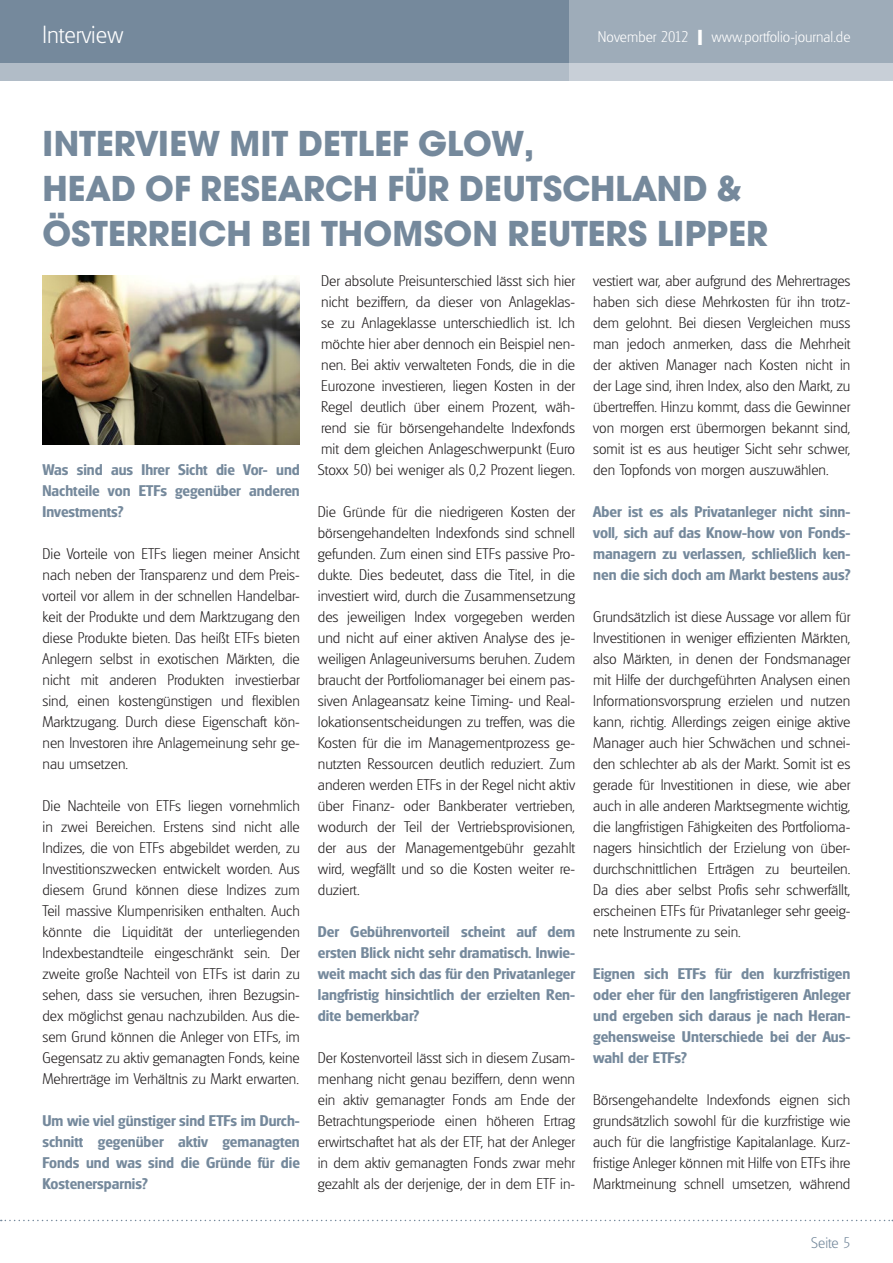
<style>
.page{position:relative;width:893px;height:1263px;background:#fff}
.page>*{position:absolute;margin:0;border:0;box-sizing:border-box;transform-origin:0 0}
.t1{font:700 37.5px/45px "Avignon";color:#75899c}
.t2{font:200 24px "Glasgow Serial";color:#fff}
.t3{font:200 15px/21px "Glasgow Serial";color:#231f20;text-align:justify}
.t4{font:700 15px/21px "Glasgow Serial";color:#75899c;text-align:justify}
.t5{font:200 15px "Glasgow Serial";color:#fff}
.t6{font:200 15px "Glasgow Serial";color:#75899c}
.s1{font-weight:700;font-size:21px}
</style>
<div class="page">
<div style="left:0;top:0;width:893px;height:81px;background:#75899c"></div>
<div style="left:0;top:64px;width:893px;height:17px;background:#b1bcc7"></div>
<svg style="left:570px;top:0;width:323px;height:81px;background:#a7b3bf"></svg>
<svg style="left:1px;top:1220px;width:892px;height:1px"></svg>
<img style="left:43px;top:275px;width:257px;height:169px">
<h2 class="t2" style="left:43px;top:20px;width:83px">Interview</h2>
<p class="t5" style="left:598px;top:27px;width:254px">November 2012 <span class="s1">I</span> www.portfolio-journal.de</p>
<h1 class="t1" style="left:43px;top:120px;width:727px">INTERVIEW MIT DETLEF GLOW,<br>HEAD OF RESEARCH FÜR DEUTSCHLAND &amp;<br>ÖSTERREICH BEI THOMSON REUTERS LIPPER</h1>
<p class="t4" style="left:43px;top:459px;width:259px">Was sind aus Ihrer Sicht die Vor- und Nachteile von ETFs gegenüber anderen Investments?</p>
<p class="t3" style="left:43px;top:543px;width:259px">Die Vorteile von ETFs liegen meiner Ansicht nach neben der Transparenz und dem Preis&shy;vorteil vor allem in der schnellen Handelbar&shy;keit der Produkte und dem Marktzugang den diese Produkte bieten. Das heißt ETFs bieten Anlegern selbst in exotischen Märkten, die nicht mit anderen Produkten investierbar sind, einen kostengünstigen und flexiblen Marktzugang. Durch diese Eigenschaft kön&shy;nen Investoren ihre Anlagemeinung sehr ge&shy;nau umsetzen.</p>
<p class="t3" style="left:43px;top:795px;width:259px">Die Nachteile von ETFs liegen vornehmlich in zwei Bereichen. Erstens sind nicht alle Indizes, die von ETFs abgebildet werden, zu Investitionszwecken entwickelt worden. Aus diesem Grund können diese Indizes zum Teil massive Klumpenrisiken enthalten. Auch könnte die Liquidität der unterliegenden Indexbestandteile eingeschränkt sein. Der zweite große Nachteil von ETFs ist darin zu sehen, dass sie versuchen, ihren Bezugsin&shy;dex möglichst genau nachzubilden. Aus die&shy;sem Grund können die Anleger von ETFs, im Gegensatz zu aktiv gemanagten Fonds, keine Mehrerträge im Verhältnis zu Markt erwarten.</p>
<p class="t4" style="left:43px;top:1110px;width:259px">Um wie viel günstiger sind ETFs im Durch&shy;schnitt gegenüber aktiv gemanagten Fonds und was sind die Gründe für die Kostenersparnis?</p>
<p class="t3" style="left:318px;top:270px;width:259px">Der absolute Preisunterschied lässt sich hier nicht beziffern, da dieser von Anlageklas&shy;se zu Anlageklasse unterschiedlich ist. Ich möchte hier aber dennoch ein Beispiel nen&shy;nen. Bei aktiv verwalteten Fonds, die in die Eurozone investieren, liegen Kosten in der Regel deutlich über einem Prozent, wäh&shy;rend sie für börsengehandelte Indexfonds mit dem gleichen Anlageschwerpunkt (Euro Stoxx 50) bei weniger als 0,2 Prozent liegen.</p>
<p class="t3" style="left:318px;top:501px;width:259px">Die Gründe für die niedrigeren Kosten der börsengehandelten Indexfonds sind schnell gefunden. Zum einen sind ETFs passive Pro&shy;dukte. Dies bedeutet, dass die Titel, in die investiert wird, durch die Zusammensetzung des jeweiligen Index vorgegeben werden und nicht auf einer aktiven Analyse des je&shy;weiligen Anlageuniversums beruhen. Zudem braucht der Portfoliomanager bei einem pas&shy;siven Anlageansatz keine Timing- und Real&shy;lokationsentscheidungen zu treffen, was die Kosten für die im Managementprozess ge&shy;nutzten Ressourcen deutlich reduziert. Zum anderen werden ETFs in der Regel nicht aktiv über Finanz- oder Bankberater vertrieben, wodurch der Teil der Vertriebsprovisionen, der aus der Managementgebühr gezahlt wird, wegfällt und so die Kosten weiter re&shy;duziert.</p>
<p class="t4" style="left:318px;top:921px;width:259px">Der Gebührenvorteil scheint auf dem ersten Blick nicht sehr dramatisch. Inwie&shy;weit macht sich das für den Privatanleger langfristig hinsichtlich der erzielten Ren&shy;dite bemerkbar?</p>
<p class="t3" style="left:318px;top:1047px;width:259px">Der Kostenvorteil lässt sich in diesem Zusam&shy;menhang nicht genau beziffern, denn wenn ein aktiv gemanagter Fonds am Ende der Betrachtungsperiode einen höheren Ertrag erwirtschaftet hat als der ETF, hat der Anleger in dem aktiv gemanagten Fonds zwar mehr gezahlt als der derjenige, der in dem ETF in-</p>
<p class="t3" style="left:593px;top:270px;width:259px">vestiert war, aber aufgrund des Mehrertrages haben sich diese Mehrkosten für ihn trotz&shy;dem gelohnt. Bei diesen Vergleichen muss man jedoch anmerken, dass die Mehrheit der aktiven Manager nach Kosten nicht in der Lage sind, ihren Index, also den Markt, zu übertreffen. Hinzu kommt, dass die Gewinner von morgen erst übermorgen bekannt sind, somit ist es aus heutiger Sicht sehr schwer, den Topfonds von morgen auszuwählen.</p>
<p class="t4" style="left:593px;top:501px;width:259px">Aber ist es als Privatanleger nicht sinn&shy;voll, sich auf das Know-how von Fonds&shy;managern zu verlassen, schließlich ken&shy;nen die sich doch am Markt bestens aus?</p>
<p class="t3" style="left:593px;top:606px;width:259px">Grundsätzlich ist diese Aussage vor allem für Investitionen in weniger effizienten Märkten, also Märkten, in denen der Fondsmanager mit Hilfe der durchgeführten Analysen einen Informationsvorsprung erzielen und nutzen kann, richtig. Allerdings zeigen einige aktive Manager auch hier Schwächen und schnei&shy;den schlechter ab als der Markt. Somit ist es gerade für Investitionen in diese, wie aber auch in alle anderen Marktsegmente wichtig, die langfristigen Fähigkeiten des Portfolioma&shy;nagers hinsichtlich der Erzielung von über&shy;durchschnittlichen Erträgen zu beurteilen.<br>Da dies aber selbst Profis sehr schwerfällt, erscheinen ETFs für Privatanleger sehr geeig&shy;nete Instrumente zu sein.</p>
<p class="t4" style="left:593px;top:963px;width:259px">Eignen sich ETFs für den kurzfristigen oder eher für den langfristigeren Anleger und ergeben sich daraus je nach Heran&shy;gehensweise Unterschiede bei der Aus&shy;wahl der ETFs?</p>
<p class="t3" style="left:593px;top:1089px;width:259px">Börsengehandelte Indexfonds eignen sich grundsätzlich sowohl für die kurzfristige wie auch für die langfristige Kapitalanlage. Kurz&shy;fristige Anleger können mit Hilfe von ETFs ihre Marktmeinung schnell umsetzen, während</p>
<p class="t6" style="left:811px;top:1234px;width:41px">Seite 5</p>
</div>
